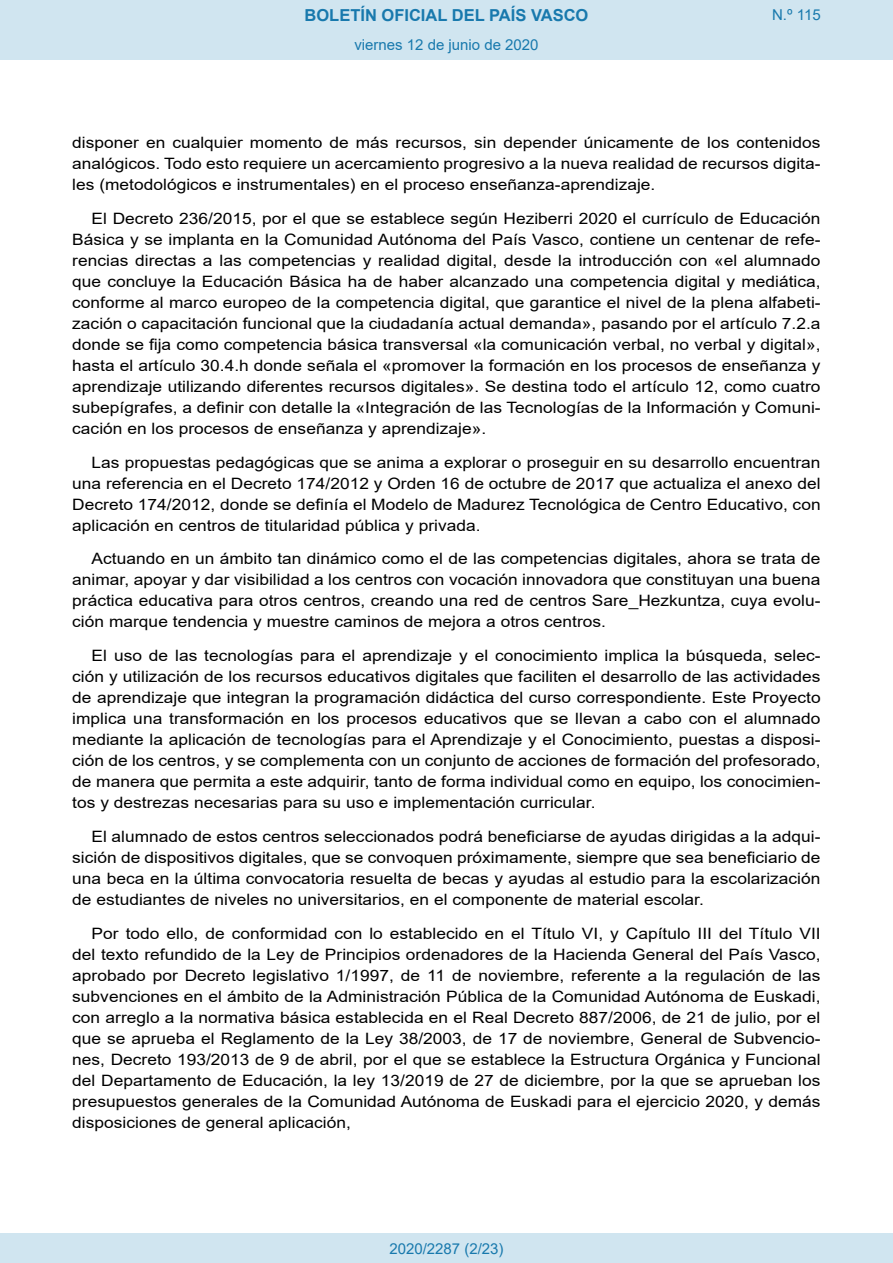
<style>
.page{position:relative;width:893px;height:1263px;background:#fff}
.page>*{position:absolute;margin:0;border:0;box-sizing:border-box;transform-origin:0 0}
.t1{font:700 16.5px "Arial";color:#1879ad}
.BOPVDetalle{font:15.6px/21px "Arial";color:#000;text-align:justify;scale:1.11 1}
.Paginacion_Centro{font:15px "Arial";color:#1879ad}
</style>
<div class="page">
<div style="left:0;top:0;width:893px;height:60px;background:#d0e5f0"></div>
<div style="left:0;top:1233px;width:893px;height:30px;background:#d0e5f0"></div>
<p class="t1" style="left:305px;top:3px;width:285px">BOLETÍN OFICIAL DEL PAÍS VASCO</p>
<p class="Paginacion_Centro" style="left:354px;top:35px;width:186px">viernes 12 de junio de 2020</p>
<p class="Paginacion_Centro" style="left:772px;top:5px;width:50px">N.º 115</p>
<p class="BOPVDetalle" style="left:72px;top:132px;width:676px">disponer en cualquier momento de más recursos, sin depender únicamente de los contenidos analógicos. Todo esto requiere un acercamiento progresivo a la nueva realidad de recursos digita&shy;les (metodológicos e instrumentales) en el proceso enseñanza-aprendizaje.</p>
<p class="BOPVDetalle" style="left:72px;top:208px;width:676px;text-indent:19px">El Decreto 236/2015, por el que se establece según Heziberri 2020 el currículo de Educación Básica y se implanta en la Comunidad Autónoma del País Vasco, contiene un centenar de refe&shy;rencias directas a las competencias y realidad digital, desde la introducción con «el alumnado que concluye la Educación Básica ha de haber alcanzado una competencia digital y mediática, conforme al marco europeo de la competencia digital, que garantice el nivel de la plena alfabeti&shy;zación o capacitación funcional que la ciudadanía actual demanda», pasando por el artículo 7.2.a donde se fija como competencia básica transversal «la comunicación verbal, no verbal y digital», hasta el artículo 30.4.h donde señala el «promover la formación en los procesos de enseñanza y aprendizaje utilizando diferentes recursos digitales». Se destina todo el artículo 12, como cuatro subepígrafes, a definir con detalle la «Integración de las Tecnologías de la Información y Comuni&shy;cación en los procesos de enseñanza y aprendizaje».</p>
<p class="BOPVDetalle" style="left:72px;top:452px;width:676px;text-indent:19px">Las propuestas pedagógicas que se anima a explorar o proseguir en su desarrollo encuentran una referencia en el Decreto 174/2012 y Orden 16 de octubre de 2017 que actualiza el anexo del Decreto 174/2012, donde se definía el Modelo de Madurez Tecnológica de Centro Educativo, con aplicación en centros de titularidad pública y privada.</p>
<p class="BOPVDetalle" style="left:72px;top:548px;width:676px;text-indent:19px">Actuando en un ámbito tan dinámico como el de las competencias digitales, ahora se trata de animar, apoyar y dar visibilidad a los centros con vocación innovadora que constituyan una buena práctica educativa para otros centros, creando una red de centros Sare_Hezkuntza, cuya evolu&shy;ción marque tendencia y muestre caminos de mejora a otros centros.</p>
<p class="BOPVDetalle" style="left:72px;top:645px;width:676px;text-indent:19px">El uso de las tecnologías para el aprendizaje y el conocimiento implica la búsqueda, selec&shy;ción y utilización de los recursos educativos digitales que faciliten el desarrollo de las actividades de aprendizaje que integran la programación didáctica del curso correspondiente. Este Proyecto implica una transformación en los procesos educativos que se llevan a cabo con el alumnado mediante la aplicación de tecnologías para el Aprendizaje y el Conocimiento, puestas a disposi&shy;ción de los centros, y se complementa con un conjunto de acciones de formación del profesorado, de manera que permita a este adquirir, tanto de forma individual como en equipo, los conocimien&shy;tos y destrezas necesarias para su uso e implementación curricular.</p>
<p class="BOPVDetalle" style="left:72px;top:826px;width:676px;text-indent:19px">El alumnado de estos centros seleccionados podrá beneficiarse de ayudas dirigidas a la adqui&shy;sición de dispositivos digitales, que se convoquen próximamente, siempre que sea beneficiario de una beca en la última convocatoria resuelta de becas y ayudas al estudio para la escolarización de estudiantes de niveles no universitarios, en el componente de material escolar.</p>
<p class="BOPVDetalle" style="left:72px;top:923px;width:676px;text-indent:19px">Por todo ello, de conformidad con lo establecido en el Título VI, y Capítulo III del Título VII del texto refundido de la Ley de Principios ordenadores de la Hacienda General del País Vasco, aprobado por Decreto legislativo 1/1997, de 11 de noviembre, referente a la regulación de las subvenciones en el ámbito de la Administración Pública de la Comunidad Autónoma de Euskadi, con arreglo a la normativa básica establecida en el Real Decreto 887/2006, de 21 de julio, por el que se aprueba el Reglamento de la Ley 38/2003, de 17 de noviembre, General de Subvencio&shy;nes, Decreto 193/2013 de 9 de abril, por el que se establece la Estructura Orgánica y Funcional del Departamento de Educación, la ley 13/2019 de 27 de diciembre, por la que se aprueban los presupuestos generales de la Comunidad Autónoma de Euskadi para el ejercicio 2020, y demás disposiciones de general aplicación,</p>
<p class="Paginacion_Centro" style="left:389px;top:1238px;width:116px">2020/2287 (2/23)</p>
</div>
